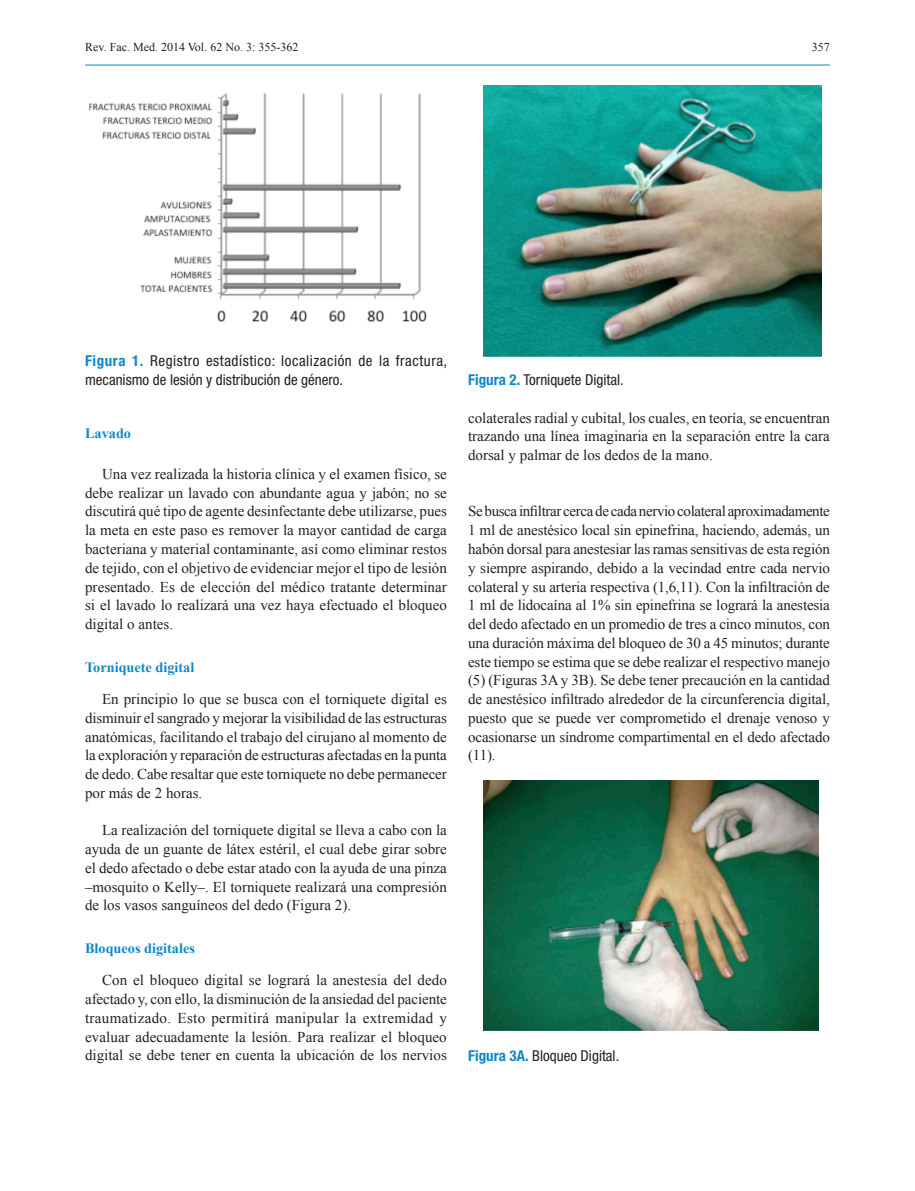
<style>
.page{position:relative;width:915px;height:1191px;background:#fff}
.page>*{position:absolute;margin:0;border:0;box-sizing:border-box;transform-origin:0 0}
.Texto_corrido{font:15px/18.8px "Times New Roman";color:#231f20;text-align:justify}
.resumen{font:15px/18.8px "Times New Roman";letter-spacing:-.01em;color:#231f20;text-align:justify}
.resumen-2{font:condensed 15px/18.8px "Helvetica Neue LT Std";letter-spacing:.035em;color:#231f20}
.Subtítulo_principal{font:condensed 15px "Helvetica Neue LT Std";color:#231f20}
.Subtítulo_secundario{font:700 14.25px "Times New Roman";color:#0c88cb}
.t1{font:12px "Times New Roman";color:#231f20}
.s1{font-weight:700;color:#0c88cb}
</style>
<div class="page">
<img style="left:89px;top:93px;width:338px;height:229px">
<img style="left:483px;top:780px;width:335px;height:250px">
<img style="left:483px;top:85px;width:338px;height:271px">
<hr style="left:85px;top:65px;width:744px;height:1px;background:#0c88cb">
<p class="t1" style="left:85px;top:39px;width:215px">Rev. Fac. Med. 2014 Vol. 62 No. 3: 355-362</p>
<p class="t1" style="left:811px;top:39px;width:19px">357</p>
<p class="resumen-2" style="left:85px;top:352px;width:363px"><span class="s1">Figura 1.</span> Registro estadístico: localización de la fractura, mecanismo de lesión y distribución de género.</p>
<p class="Subtítulo_secundario" style="left:85px;top:423px;width:47px">Lavado</p>
<p class="Texto_corrido" style="left:85px;top:464px;width:363px;text-indent:17px">Una vez realizada la historia clínica y el examen físico, se debe realizar un lavado con abundante agua y jabón; no se discutirá qué tipo de agente desinfectante debe utilizarse, pues la meta en este paso es remover la mayor cantidad de carga bacteriana y material contaminante, así como eliminar restos de tejido, con el objetivo de evidenciar mejor el tipo de lesión presentado. Es de elección del médico tratante determinar si el lavado lo realizará una vez haya efectuado el bloqueo digital o antes.</p>
<p class="Subtítulo_secundario" style="left:85px;top:657px;width:111px">Torniquete digital</p>
<p class="Texto_corrido" style="left:85px;top:689px;width:363px;text-indent:17px">En principio lo que se busca con el torniquete digital es disminuir el sangrado y mejorar la visibilidad de las estructuras anatómicas, facilitando el trabajo del cirujano al momento de la exploración y reparación de estructuras afectadas en la punta de dedo. Cabe resaltar que este torniquete no debe permanecer por más de 2 horas.</p>
<p class="Texto_corrido" style="left:85px;top:820px;width:363px;text-indent:17px">La realización del torniquete digital se lleva a cabo con la ayuda de un guante de látex estéril, el cual debe girar sobre el dedo afectado o debe estar atado con la ayuda de una pinza –mosquito o Kelly–. El torniquete realizará una compresión de los vasos sanguíneos del dedo (Figura 2).</p>
<p class="Subtítulo_secundario" style="left:85px;top:938px;width:111px">Bloqueos digitales</p>
<p class="Texto_corrido" style="left:85px;top:970px;width:363px;text-indent:17px">Con el bloqueo digital se logrará la anestesia del dedo afectado y, con ello, la disminución de la ansiedad del paciente traumatizado. Esto permitirá manipular la extremidad y evaluar adecuadamente la lesión. Para realizar el bloqueo digital se debe tener en cuenta la ubicación de los nervios</p>
<p class="Subtítulo_principal" style="left:468px;top:370px;width:157px"><span class="s1">Figura 2.</span> Torniquete Digital.</p>
<p class="Texto_corrido" style="left:468px;top:408px;width:363px">colaterales radial y cubital, los cuales, en teoría, se encuentran trazando una línea imaginaria en la separación entre la cara dorsal y palmar de los dedos de la mano.</p>
<p class="resumen" style="left:468px;top:502px;width:363px">Se busca infiltrar cerca de cada nervio colateral aproximadamente 1 ml de anestésico local sin epinefrina, haciendo, además, un habón dorsal para anestesiar las ramas sensitivas de esta región y siempre aspirando, debido a la vecindad entre cada nervio colateral y su arteria respectiva (1,6,11). Con la infiltración de 1 ml de lidocaína al 1% sin epinefrina se logrará la anestesia del dedo afectado en un promedio de tres a cinco minutos, con una duración máxima del bloqueo de 30 a 45 minutos; durante este tiempo se estima que se debe realizar el respectivo manejo (5) (Figuras 3A y 3B). Se debe tener precaución en la cantidad de anestésico infiltrado alrededor de la circunferencia digital, puesto que se puede ver comprometido el drenaje venoso y ocasionarse un síndrome compartimental en el dedo afectado (11).</p>
<p class="Subtítulo_principal" style="left:468px;top:1046px;width:153px"><span class="s1">Figura 3A.</span> Bloqueo Digital.</p>
</div>
